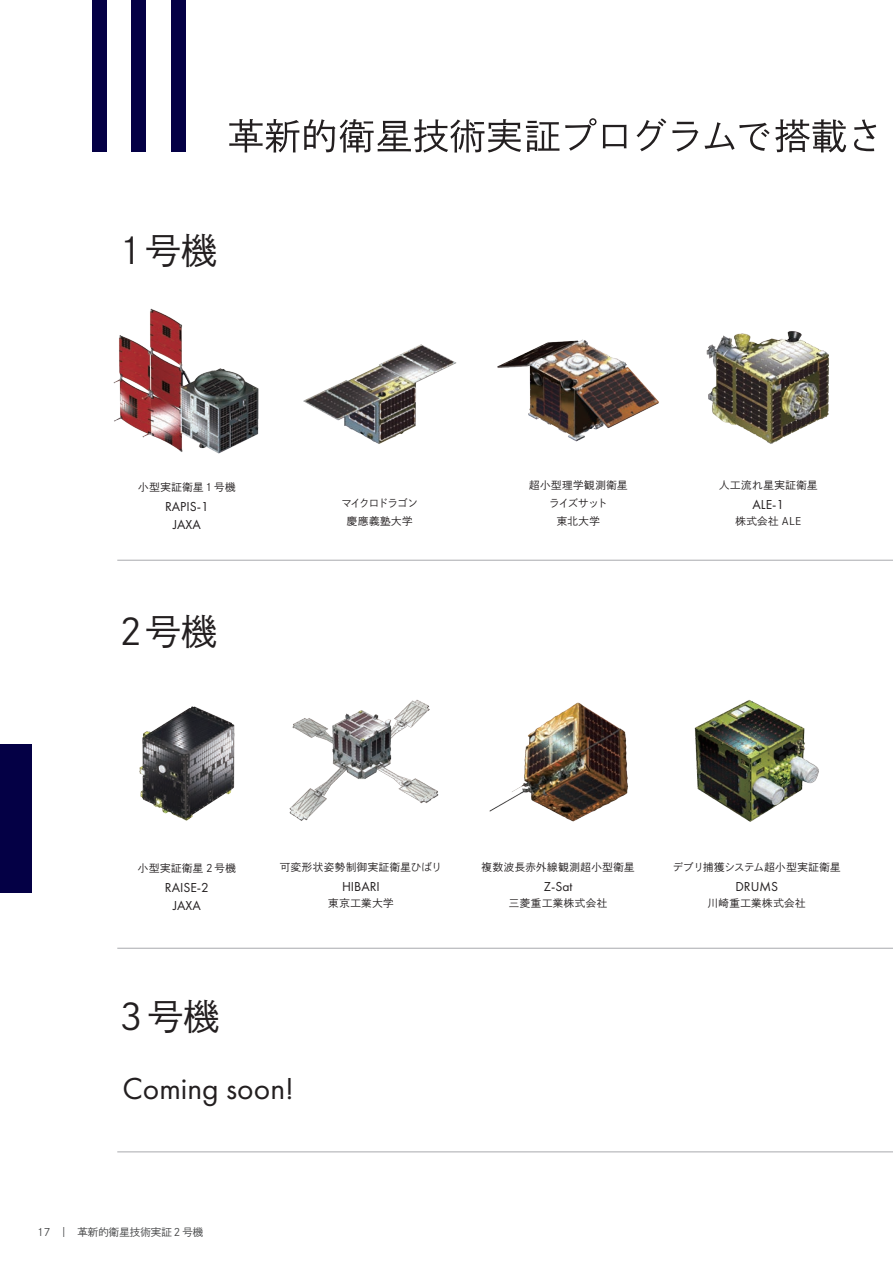
<style>
.page{position:relative;width:893px;height:1263px;background:#fff}
.page>*{position:absolute;margin:0;border:0;box-sizing:border-box;transform-origin:0 0}
.t1{font:36px "DNP Shuei Go Kin Std L";letter-spacing:-.02em;color:#231f20}
.t2{font:31.5px "Futura PT";color:#231f20}
.t3{font:13.5px/18px "Futura PT";color:#231f20;text-align:center}
.t4{font:10.5px/18px "DNP Shuei Go Kin Std L";letter-spacing:.04em;color:#231f20;text-align:center}
.t5{font:10.5px "DNP Shuei Go Kin Std L";color:#454647}
.t6{font:10.5px "DNP Shuei Go Kin Std L";letter-spacing:.015em;color:#231f20}
.t7{font:10.5px/18px "DNP Shuei Go Kin Std L";letter-spacing:-.045em;color:#231f20;text-align:center}
</style>
<div class="page">
<img style="left:694px;top:700px;width:125px;height:122px">
<img style="left:489px;top:702px;width:139px;height:120px">
<img style="left:289px;top:699px;width:150px;height:122px">
<img style="left:113px;top:308px;width:146px;height:145px">
<img style="left:303px;top:344px;width:154px;height:100px">
<img style="left:497px;top:339px;width:162px;height:103px">
<img style="left:706px;top:331px;width:123px;height:113px">
<img style="left:139px;top:706px;width:96px;height:115px">
<svg style="left:229px;top:119px;width:330px;height:34px"></svg>
<svg style="left:565px;top:118px;width:31px;height:33px"></svg>
<svg style="left:603px;top:125px;width:23px;height:23px"></svg>
<svg style="left:636px;top:118px;width:30px;height:33px"></svg>
<svg style="left:672px;top:122px;width:26px;height:30px"></svg>
<svg style="left:705px;top:119px;width:141px;height:33px"></svg>
<svg style="left:854px;top:120px;width:22px;height:31px"></svg>
<div style="left:93px;top:0;width:14px;height:152px;background:#040045"></div>
<div style="left:132px;top:0;width:14px;height:152px;background:#040045"></div>
<div style="left:171px;top:0;width:14px;height:152px;background:#040045"></div>
<div style="left:0;top:744px;width:31px;height:149px;background:#040045"></div>
<hr style="left:117px;top:560px;width:776px;height:1px;background:#a8a9ad">
<hr style="left:117px;top:948px;width:776px;height:1px;background:#a8a9ad">
<hr style="left:117px;top:1151px;width:776px;height:1px;background:#a8a9ad">
<h1 class="t1" style="left:113px;top:226px;width:106px">１号機</h1>
<p class="t4" style="left:138px;top:478px;width:99px">小型実証衛星 1 号機</p>
<p class="t3" style="left:165px;top:498px;width:45px">RAPIS-1<br>JAXA</p>
<p class="t7" style="left:341px;top:494px;width:78px">マイクロドラゴン慶應義塾大学</p>
<h1 class="t1" style="left:113px;top:607px;width:106px">２号機</h1>
<p class="t4" style="left:529px;top:476px;width:100px">超小型理学観測衛星ライズサット<br>東北大学</p>
<p class="t4" style="left:719px;top:476px;width:100px">人工流れ星実証衛星</p>
<p class="t3" style="left:752px;top:496px;width:33px">ALE-1</p>
<p class="t4" style="left:735px;top:512px;width:67px">株式会社 ALE</p>
<p class="t4" style="left:138px;top:859px;width:99px">小型実証衛星 2号機</p>
<p class="t3" style="left:165px;top:878px;width:45px">RAISE-2<br>JAXA</p>
<h1 class="t1" style="left:113px;top:992px;width:108px">３号機</h1>
<p class="t4" style="left:280px;top:858px;width:164px">可変形状姿勢制御実証衛星ひばり</p>
<p class="t3" style="left:342px;top:877px;width:39px">HIBARI</p>
<p class="t4" style="left:328px;top:894px;width:67px">東京工業大学</p>
<h2 class="t2" style="left:123px;top:1070px;width:173px">Coming soon!</h2>
<p class="t4" style="left:482px;top:858px;width:155px">複数波長赤外線観測超小型衛星</p>
<p class="t3" style="left:544px;top:877px;width:30px">Z-Sat</p>
<p class="t4" style="left:509px;top:894px;width:100px">三菱重工業株式会社</p>
<p class="t6" style="left:673px;top:860px;width:169px">デブリ捕獲システム超小型実証衛星</p>
<p class="t3" style="left:735px;top:877px;width:44px">DRUMS</p>
<p class="t4" style="left:708px;top:894px;width:99px">川崎重工業株式会社</p>
<p class="t5" style="left:37px;top:1225px;width:168px">17　|　革新的衛星技術実証２号機</p>
</div>
